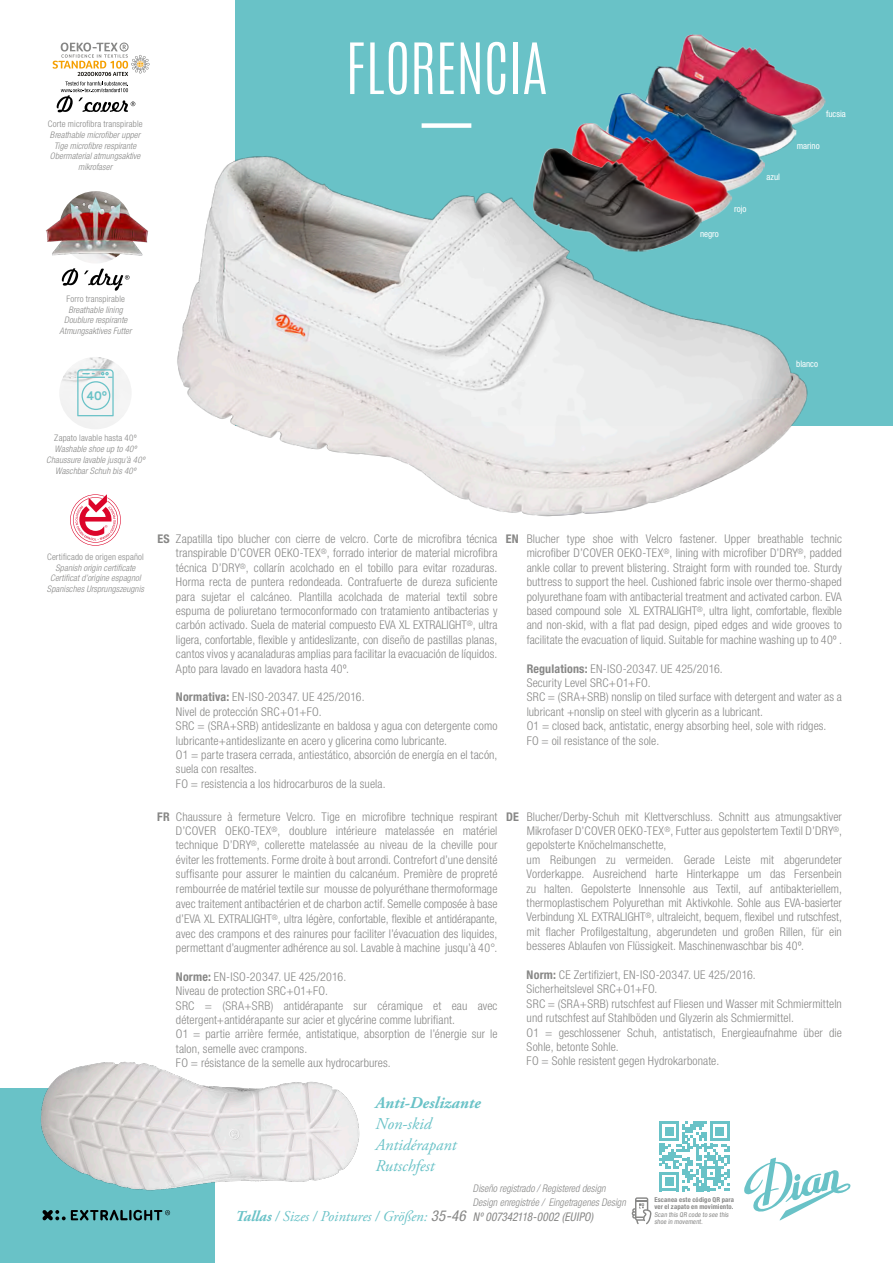
<style>
.page{position:relative;width:893px;height:1263px;background:#fff}
.page>*{position:absolute;margin:0;border:0;box-sizing:border-box;transform-origin:0 0}
.H1_Main1{font:300 60px "Antonio";letter-spacing:-.01em;color:#fff}
.H3_Text1{font:italic 16.5px "Adobe Garamond Pro";color:#69c2c7}
.H3_Text1-2{font:italic 700 16.5px "Adobe Garamond Pro";color:#69c2c7}
.t1{font:italic 15px "Adobe Garamond Pro";color:#69c2c7}
.t2{font:300 condensed 12px/14.4px "Helvetica Neue LT Std";letter-spacing:.01em;color:#878786}
.t3{font:italic condensed 12px "Helvetica Neue LT Std";letter-spacing:.005em;color:#878786;scale:.94 1}
.t4{font:700 condensed 12px "Helvetica Neue LT Std";letter-spacing:.015em;color:#878786}
.t5{font:700 11.25px "Galaxie Polaris";color:#69c2c7}
.t6{font:italic 300 condensed 10.5px "Helvetica Neue LT Std";letter-spacing:.01em;color:#878786;scale:.94 1}
.t7{font:italic 300 condensed 9px/10.8px "Helvetica Neue LT Std";letter-spacing:.01em;color:#878786;text-align:center}
.t8{font:300 condensed 9px "Helvetica Neue LT Std";letter-spacing:.02em;color:#878786}
.t9{font:condensed 9px "Helvetica Neue LT Std";letter-spacing:-.005em;color:#fff}
.t10{font:700 condensed 6.75px/6.8px "Helvetica Neue LT Std";letter-spacing:.025em;color:#878786}
.t11{font:condensed 6.75px/6.8px "Helvetica Neue LT Std";color:#878786}
.s1{font-weight:700}
.s2{font-family:"Helvetica Neue LT Std";font-stretch:condensed;color:#878786}
</style>
<div class="page">
<div style="left:0;top:1089px;width:214px;height:174px;background:#69c2c7"></div>
<div style="left:235px;top:0;width:658px;height:425px;background:#69c2c7"></div>
<img style="left:26px;top:1061px;width:334px;height:155px">
<svg style="left:42px;top:1210px;width:128px;height:10px"></svg>
<img style="left:177px;top:123px;width:659px;height:394px">
<svg style="left:632px;top:1197px;width:20px;height:27px"></svg>
<svg style="left:659px;top:1121px;width:70px;height:70px"></svg>
<div style="left:422px;top:123px;width:49px;height:5px;background:#fff"></div>
<img style="left:677px;top:34px;width:150px;height:96px">
<img style="left:648px;top:66px;width:150px;height:95px">
<img style="left:609px;top:93px;width:158px;height:103px">
<img style="left:563px;top:122px;width:171px;height:108px">
<img style="left:533px;top:148px;width:169px;height:104px">
<svg style="left:62px;top:268px;width:16px;height:18px"></svg>
<svg style="left:84px;top:269px;width:46px;height:22px"></svg>
<img style="left:45px;top:195px;width:104px;height:68px">
<img style="left:59px;top:357px;width:73px;height:72px;border-radius:36px">
<svg style="left:77px;top:369px;width:37px;height:47px"></svg>
<svg style="left:70px;top:494px;width:51px;height:52px"></svg>
<svg style="left:53px;top:43px;width:97px;height:69px"></svg>
<svg style="left:744px;top:1157px;width:107px;height:63px"></svg>
<p class="t8" style="left:48px;top:119px;width:96px">Corte microfibra transpirable</p>
<p class="t7" style="left:50px;top:129px;width:92px">Breathable microfiber upper</p>
<p class="t7" style="left:54px;top:140px;width:84px">Tige microfibre respirante</p>
<p class="t7" style="left:50px;top:151px;width:92px">Obermaterial atmungsaktive mikrofaser</p>
<p class="t8" style="left:66px;top:293px;width:60px">Forro transpirable</p>
<p class="t7" style="left:69px;top:304px;width:56px">Breathable lining</p>
<p class="t7" style="left:64px;top:315px;width:65px">Doublure respirante</p>
<p class="t7" style="left:60px;top:326px;width:74px">Atmungsaktives Futter</p>
<p class="t5" style="left:87px;top:387px;width:22px">40º</p>
<p class="t8" style="left:54px;top:433px;width:84px">Zapato lavable hasta 40º</p>
<p class="t7" style="left:55px;top:444px;width:83px">Washable shoe up to 40º</p>
<p class="t7" style="left:46px;top:455px;width:100px">Chaussure lavable jusqu’à 40º</p>
<p class="t7" style="left:55px;top:465px;width:82px">Waschbar Schuh bis 40º</p>
<p class="H1_Main1" style="left:345px;top:25px;width:204px">FLORENCIA</p>
<p class="t9" style="left:700px;top:229px;width:20px">negro</p>
<p class="t9" style="left:734px;top:203px;width:14px">rojo</p>
<p class="t9" style="left:766px;top:172px;width:15px">azul</p>
<p class="t9" style="left:826px;top:109px;width:21px">fucsia</p>
<p class="t9" style="left:797px;top:140px;width:25px">marino</p>
<p class="t9" style="left:796px;top:358px;width:23px">blanco</p>
<p class="t8" style="left:47px;top:551px;width:98px">Certificado de origen español</p>
<p class="t7" style="left:55px;top:562px;width:82px">Spanish origin certificate</p>
<p class="t7" style="left:50px;top:573px;width:92px">Certificat d’origine espagnol</p>
<p class="t7" style="left:47px;top:584px;width:98px">Spanisches Ursprungszeugnis</p>
<p class="t2" style="left:176px;top:531px;width:323px;text-align:justify">Zapatilla tipo blucher con cierre de velcro. Corte de microfibra técnica transpirable D’COVER OEKO-TEX<sup>®</sup>, forrado interior de material microfibra técnica D’DRY<sup>®</sup>, collarín acolchado en el tobillo para evitar rozaduras.<br>Horma recta de puntera redondeada. Contrafuerte de dureza suficiente para sujetar el calcáneo. Plantilla acolchada de material textil sobre espuma de poliuretano termoconformado con tratamiento antibacterias y carbón activado. Suela de material compuesto EVA XL EXTRALIGHT<sup>®</sup>, ultra ligera, confortable, flexible y antideslizante, con diseño de pastillas planas, cantos vivos y acanaladuras amplias para facilitar la evacuación de líquidos.<br>Apto para lavado en lavadora hasta 40º.</p>
<p class="t2" style="left:176px;top:690px;width:190px"><span class="s1">Normativa:</span> EN-ISO-20347. UE 425/2016.</p>
<p class="t2" style="left:176px;top:704px;width:147px">Nivel de protección SRC+O1+FO.</p>
<p class="t2" style="left:176px;top:719px;width:323px">SRC = (SRA+SRB) antideslizante en baldosa y agua con detergente como lubricante+antideslizante en acero y glicerina como lubricante.</p>
<p class="t2" style="left:176px;top:747px;width:323px">O1 = parte trasera cerrada, antiestático, absorción de energía en el tacón, suela con resaltes.</p>
<p class="t2" style="left:176px;top:776px;width:211px">FO = resistencia a los hidrocarburos de la suela.</p>
<p class="t4" style="left:157px;top:531px;width:14px">ES</p>
<p class="t4" style="left:506px;top:531px;width:14px">EN</p>
<p class="t2" style="left:527px;top:531px;width:317px;text-align:justify">Blucher type shoe with Velcro fastener. Upper breathable technic microfiber D’COVER OEKO-TEX<sup>®</sup>, lining with microfiber D’DRY<sup>®</sup>, padded ankle collar to prevent blistering. Straight form with rounded toe. Sturdy buttress to support the heel. Cushioned fabric insole over thermo-shaped polyurethane foam with antibacterial treatment and activated carbon. EVA based compound sole XL EXTRALIGHT<sup>®</sup>, ultra light, comfortable, flexible and non-skid, with a flat pad design, piped edges and wide grooves to facilitate the evacuation of liquid. Suitable for machine washing up to 40º .</p>
<p class="t2" style="left:527px;top:661px;width:198px"><span class="s1">Regulations:</span> EN-ISO-20347. UE 425/2016.</p>
<p class="t2" style="left:527px;top:675px;width:125px">Security Level SRC+O1+FO.</p>
<p class="t2" style="left:527px;top:690px;width:317px">SRC = (SRA+SRB) nonslip on tiled surface with detergent and water as a lubricant +nonslip on steel with glycerin as a lubricant.</p>
<p class="t2" style="left:527px;top:719px;width:301px">O1 = closed back, antistatic, energy absorbing heel, sole with ridges.</p>
<p class="t2" style="left:527px;top:733px;width:134px">FO = oil resistance of the sole.</p>
<p class="t2" style="left:176px;top:809px;width:323px;text-align:justify">Chaussure à fermeture Velcro. Tige en microfibre technique respirant D’COVER OEKO-TEX<sup>®</sup>, doublure intérieure matelassée en matériel technique D’DRY<sup>®</sup>, collerette matelassée au niveau de la cheville pour éviter les frottements. Forme droite à bout arrondi. Contrefort d’une densité suffisante pour assurer le maintien du calcanéum. Première de propreté rembourrée de matériel textile sur mousse de polyuréthane thermoformage avec traitement antibactérien et de charbon actif. Semelle composée à base d’EVA XL EXTRALIGHT<sup>®</sup>, ultra légère, confortable, flexible et antidérapante, avec des crampons et des rainures pour faciliter l’évacuation des liquides, permettant d’augmenter adhérence au sol. Lavable à machine jusqu’à 40°.</p>
<p class="t2" style="left:176px;top:969px;width:172px"><span class="s1">Norme:</span> EN-ISO-20347. UE 425/2016.</p>
<p class="t2" style="left:176px;top:983px;width:154px">Niveau de protection SRC+O1+FO.</p>
<p class="t2" style="left:176px;top:998px;width:323px">SRC = (SRA+SRB) antidérapante sur céramique et eau avec détergent+antidérapante sur acier et glycérine comme lubrifiant.</p>
<p class="t2" style="left:176px;top:1027px;width:323px">O1 = partie arrière fermée, antistatique, absorption de l’énergie sur le talon, semelle avec crampons.</p>
<p class="t2" style="left:176px;top:1055px;width:216px">FO = résistance de la semelle aux hydrocarbures.</p>
<p class="t4" style="left:157px;top:809px;width:14px">FR</p>
<p class="t4" style="left:506px;top:809px;width:14px">DE</p>
<p class="t2" style="left:527px;top:809px;width:317px;text-align:justify">Blucher/Derby-Schuh mit Klettverschluss. Schnitt aus atmungsaktiver Mikrofaser D’COVER OEKO-TEX<sup>®</sup>, Futter aus gepolstertem Textil D’DRY<sup>®</sup>, gepolsterte Knöchelmanschette,</p>
<p class="t2" style="left:527px;top:852px;width:317px;text-align:justify">um Reibungen zu vermeiden. Gerade Leiste mit abgerundeter Vorderkappe. Ausreichend harte Hinterkappe um das Fersenbein zu halten. Gepolsterte Innensohle aus Textil, auf antibakteriellem, thermoplastischem Polyurethan mit Aktivkohle. Sohle aus EVA-basierter Verbindung XL EXTRALIGHT<sup>®</sup>, ultraleicht, bequem, flexibel und rutschfest, mit flacher Profilgestaltung, abgerundeten und großen Rillen, für ein besseres Ablaufen von Flüssigkeit. Maschinenwaschbar bis 40º.</p>
<p class="t2" style="left:527px;top:967px;width:231px"><span class="s1">Norm:</span> CE Zertifiziert, EN-ISO-20347. UE 425/2016.</p>
<p class="t2" style="left:527px;top:982px;width:132px">Sicherheitslevel SRC+O1+FO.</p>
<p class="t2" style="left:527px;top:996px;width:317px">SRC = (SRA+SRB) rutschfest auf Fliesen und Wasser mit Schmiermitteln und rutschfest auf Stahlböden und Glyzerin als Schmiermittel.</p>
<p class="t2" style="left:527px;top:1025px;width:317px">O1 = geschlossener Schuh, antistatisch, Energieaufnahme über die<br>Sohle, betonte Sohle.</p>
<p class="t2" style="left:527px;top:1054px;width:194px">FO = Sohle resistent gegen Hydrokarbonate.</p>
<p class="H3_Text1-2" style="left:376px;top:1093px;width:106px">Anti-Deslizante</p>
<p class="H3_Text1" style="left:376px;top:1114px;width:58px">Non-skid</p>
<p class="H3_Text1" style="left:376px;top:1135px;width:82px">Antidérapant</p>
<p class="H3_Text1" style="left:376px;top:1156px;width:60px">Rutschfest</p>
<p class="t1" style="left:235px;top:1207px;width:232px"><span class="s1">Tallas</span> / Sizes / Pointures / Größen: <span class="s2">35-46</span></p>
<p class="t6" style="left:473px;top:1182px;width:143px">Diseño registrado / Registered design</p>
<p class="t6" style="left:473px;top:1197px;width:164px">Design enregistrée / Eingetragenes Design</p>
<p class="t3" style="left:473px;top:1210px;width:130px">Nº 007342118-0002 (EUIPO)</p>
<p class="t10" style="left:654px;top:1196px;width:81px">Escanea este código QR para ver el zapato en movimiento.</p>
<p class="t11" style="left:654px;top:1211px;width:77px">Scan this QR code to see this shoe in movement.</p>
</div>
